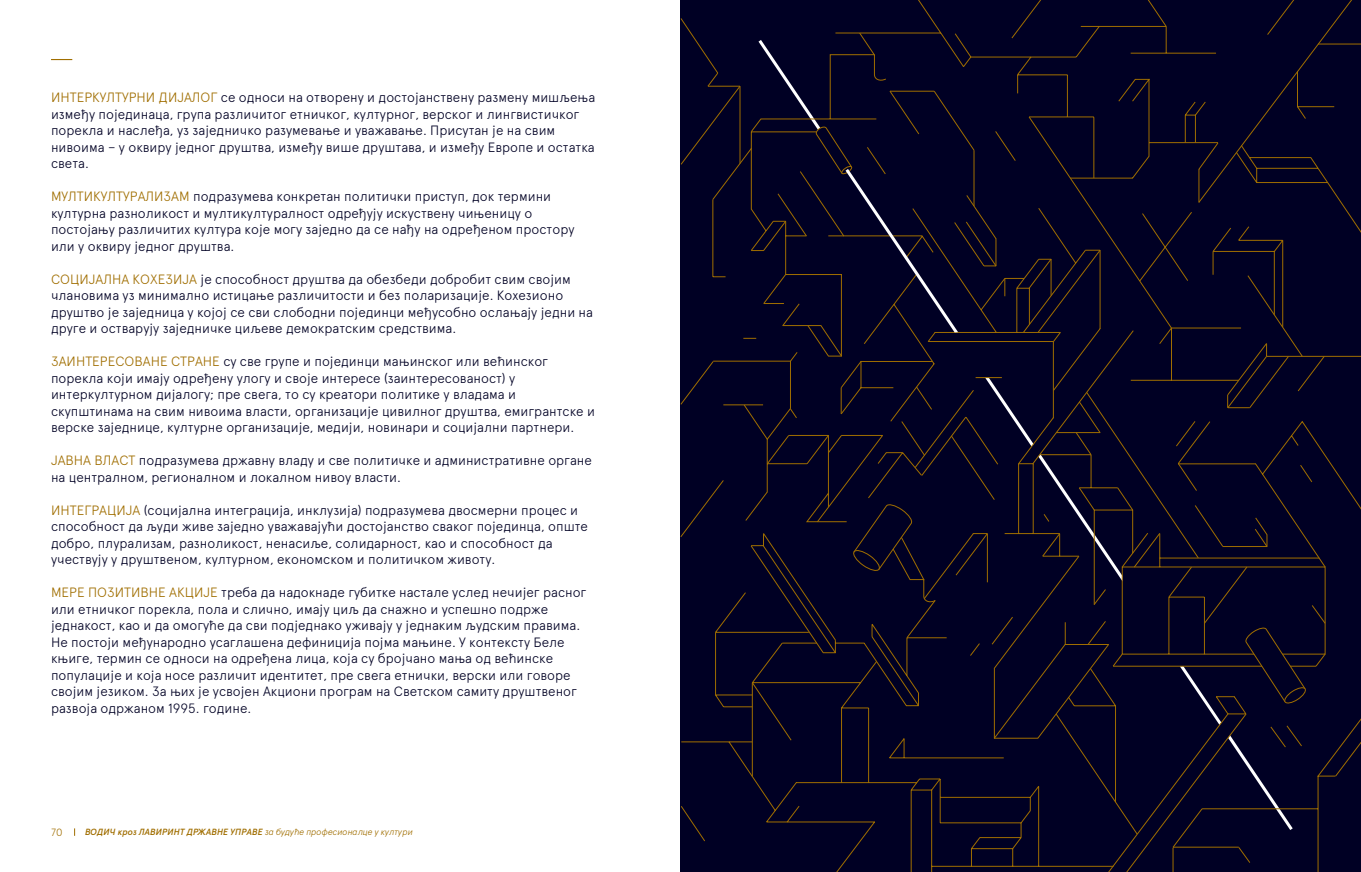
<style>
.page{position:relative;width:1361px;height:872px;background:#fff}
.page>*{position:absolute;margin:0;border:0;box-sizing:border-box;transform-origin:0 0}
.t1{font:300 13.5px/16.5px "Apercu Pro";color:#000024}
.t2{font:300 10.5px "Apercu Pro";color:#a06e00}
.t3{font:italic 600 9px "Apercu Pro";color:#a06e00}
.s1{color:#a06e00}
.s2{font-weight:300}
</style>
<div class="page">
<svg style="left:51px;top:59px;width:21px;height:1px"></svg>
<div style="left:680px;top:0;width:681px;height:872px;background:#000024"></div>
<p class="t1" style="left:51px;top:88px;width:545px"><span class="s1">ИНТЕРКУЛТУРНИ ДИЈАЛОГ</span> се односи на отворену и достојанствену размену мишљења између појединаца, група различитог етничког, културног, верског и лингвистичког порекла и наслеђа, уз заједничко разумевање и уважавање. Присутан је на свим нивоима – у оквиру једног друштва, између више друштава, и између Европе и остатка света.</p>
<p class="t1" style="left:51px;top:187px;width:525px"><span class="s1">МУЛТИКУЛТУРАЛИЗАМ</span> подразумева конкретан политички приступ, док термини културна разноликост и мултикултуралност одређују искуствену чињеницу о постојању различитих култура које могу заједно да се нађу на одређеном простору или у оквиру једног друштва.</p>
<p class="t1" style="left:51px;top:269px;width:543px"><span class="s1">СОЦИЈАЛНА КОХЕЗИЈА</span> је способност друштва да обезбеди добробит свим својим члановима уз минимално истицање различитости и без поларизације. Кохезионо друштво је заједница у којој се сви слободни појединци међусобно ослањају једни на друге и остварују заједничке циљеве демократским средствима.</p>
<p class="t1" style="left:51px;top:352px;width:545px"><span class="s1">ЗАИНТЕРЕСОВАНЕ СТРАНЕ</span> су све групе и појединци мањинског или већинског порекла који имају одређену улогу и своје интересе (заинтересованост) у интеркултурном дијалогу; пре свега, то су креатори политике у владама и скупштинама на свим нивоима власти, организације цивилног друштва, емигрантске и верске заједнице, културне организације, медији, новинари и социјални партнери.</p>
<p class="t1" style="left:51px;top:451px;width:542px"><span class="s1">ЈАВНА ВЛАСТ</span> подразумева државну владу и све политичке и административне органе на централном, регионалном и локалном нивоу власти.</p>
<p class="t1" style="left:51px;top:500px;width:538px"><span class="s1">ИНТЕГРАЦИЈА</span> (социјална интеграција, инклузија) подразумева двосмерни процес и способност да људи живе заједно уважавајући достојанство сваког појединца, опште добро, плурализам, разноликост, ненасиље, солидарност, као и способност да учествују у друштвеном, културном, економском и политичком животу.</p>
<p class="t1" style="left:51px;top:583px;width:537px"><span class="s1">МЕРЕ ПОЗИТИВНЕ АКЦИЈЕ</span> треба да надокнаде губитке настале услед нечијег расног или етничког порекла, пола и слично, имају циљ да снажно и успешно подрже једнакост, као и да омогуће да сви подједнако уживају у једнаким људским правима.<br>Не постоји међународно усаглашена дефиниција појма мањине. У контексту Беле књиге, термин се односи на одређена лица, која су бројчано мања од већинске популације и која носе различит идентитет, пре свега етнички, верски или говоре својим језиком. За њих је усвојен Акциони програм на Светском самиту друштвеног развоја одржаном 1995. године.</p>
<p class="t2" style="left:51px;top:824px;width:13px">70</p>
<p class="t3" style="left:85px;top:825px;width:329px">ВОДИЧ кроз ЛАВИРИНТ ДРЖАВНЕ УПРАВЕ <span class="s2">за будуће професионалце у култури</span></p>
</div>
